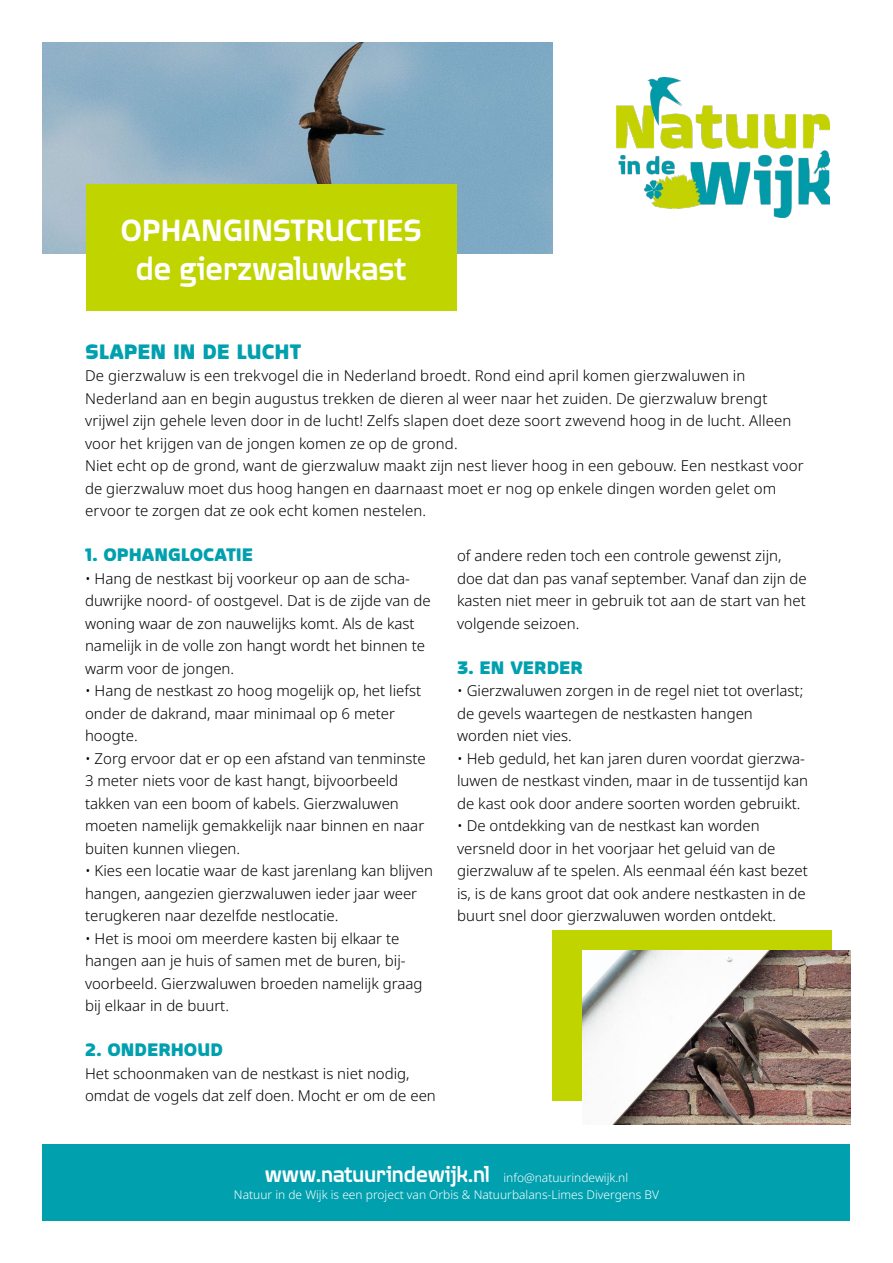
<style>
.page{position:relative;width:893px;height:1263px;background:#fff}
.page>*{position:absolute;margin:0;border:0;box-sizing:border-box;transform-origin:0 0}
.t1{font:500 33px/39.6px "Quagmire";color:#fff;text-align:center}
.t2{font:700 22.5px "Quagmire";color:#00a0af}
.t3{font:700 19.5px "Quagmire";color:#00a0af}
.t4{font:300 15px/22.5px "Noto Sans";color:#000}
.t5{font:300 12px/17.4px "Noto Sans";color:#fff;text-align:center}
.s1{font-family:"Quagmire";font-weight:500;font-size:22.5px}
</style>
<div class="page">
<img style="left:43px;top:43px;width:510px;height:210px">
<img style="left:617px;top:77px;width:212px;height:141px">
<div style="left:86px;top:184px;width:370px;height:126px;background:#c0d400"></div>
<div style="left:552px;top:931px;width:279px;height:170px;background:#c0d400"></div>
<img style="left:583px;top:951px;width:267px;height:174px">
<div style="left:43px;top:1144px;width:807px;height:76px;background:#00a0af"></div>
<h1 class="t1" style="left:120px;top:208px;width:303px">OPHANGINSTRUCTIES de gierzwaluwkast</h1>
<h2 class="t2" style="left:85px;top:336px;width:218px">SLAPEN IN DE LUCHT</h2>
<p class="t4" style="left:85px;top:365px;width:720px">De gierzwaluw is een trekvogel die in Nederland broedt. Rond eind april komen gierzwaluwen in Nederland aan en begin augustus trekken de dieren al weer naar het zuiden. De gierzwaluw brengt vrijwel zijn gehele leven door in de lucht! Zelfs slapen doet deze soort zwevend hoog in de lucht. Alleen voor het krijgen van de jongen komen ze op de grond.<br>Niet echt op de grond, want de gierzwaluw maakt zijn nest liever hoog in een gebouw. Een nestkast voor de gierzwaluw moet dus hoog hangen en daarnaast moet er nog op enkele dingen worden gelet om ervoor te zorgen dat ze ook echt komen nestelen.</p>
<h3 class="t3" style="left:85px;top:541px;width:169px">1. OPHANGLOCATIE</h3>
<p class="t4" style="left:85px;top:567px;width:347px">• Hang de nestkast bij voorkeur op aan de scha&shy;duwrijke noord- of oostgevel. Dat is de zijde van de woning waar de zon nauwelijks komt. Als de kast namelijk in de volle zon hangt wordt het binnen te warm voor de jongen.</p>
<p class="t4" style="left:85px;top:680px;width:338px">• Hang de nestkast zo hoog mogelijk op, het liefst onder de dakrand, maar minimaal op 6 meter hoogte.</p>
<p class="t4" style="left:85px;top:747px;width:342px">• Zorg ervoor dat er op een afstand van tenminste 3 meter niets voor de kast hangt, bijvoorbeeld takken van een boom of kabels. Gierzwaluwen moeten namelijk gemakkelijk naar binnen en naar buiten kunnen vliegen.</p>
<p class="t4" style="left:85px;top:860px;width:350px">• Kies een locatie waar de kast jarenlang kan blijven hangen, aangezien gierzwaluwen ieder jaar weer terugkeren naar dezelfde nestlocatie.</p>
<p class="t4" style="left:85px;top:927px;width:339px">• Het is mooi om meerdere kasten bij elkaar te hangen aan je huis of samen met de buren, bij&shy;voorbeeld. Gierzwaluwen broeden namelijk graag bij elkaar in de buurt.</p>
<h3 class="t3" style="left:85px;top:1036px;width:139px">2. ONDERHOUD</h3>
<p class="t4" style="left:85px;top:1062px;width:352px">Het schoonmaken van de nestkast is niet nodig, omdat de vogels dat zelf doen. Mocht er om de een</p>
<p class="t4" style="left:457px;top:545px;width:351px">of andere reden toch een controle gewenst zijn, doe dat dan pas vanaf september. Vanaf dan zijn de kasten niet meer in gebruik tot aan de start van het volgende seizoen.</p>
<h3 class="t3" style="left:457px;top:654px;width:127px">3. EN VERDER</h3>
<p class="t4" style="left:457px;top:680px;width:348px">• Gierzwaluwen zorgen in de regel niet tot overlast; de gevels waartegen de nestkasten hangen worden niet vies.</p>
<p class="t4" style="left:457px;top:747px;width:352px">• Heb geduld, het kan jaren duren voordat gierzwa&shy;luwen de nestkast vinden, maar in de tussentijd kan de kast ook door andere soorten worden gebruikt.</p>
<p class="t4" style="left:457px;top:815px;width:352px">• De ontdekking van de nestkast kan worden versneld door in het voorjaar het geluid van de gierzwaluw af te spelen. Als eenmaal één kast bezet is, is de kans groot dat ook andere nestkasten in de buurt snel door gierzwaluwen worden ontdekt.</p>
<p class="t5" style="left:234px;top:1169px;width:427px"><span class="s1">www.natuurindewijk.nl</span> info@natuurindewijk.nl<br>Natuur in de Wijk is een project van Orbis &amp; Natuurbalans-Limes Divergens BV</p>
</div>
